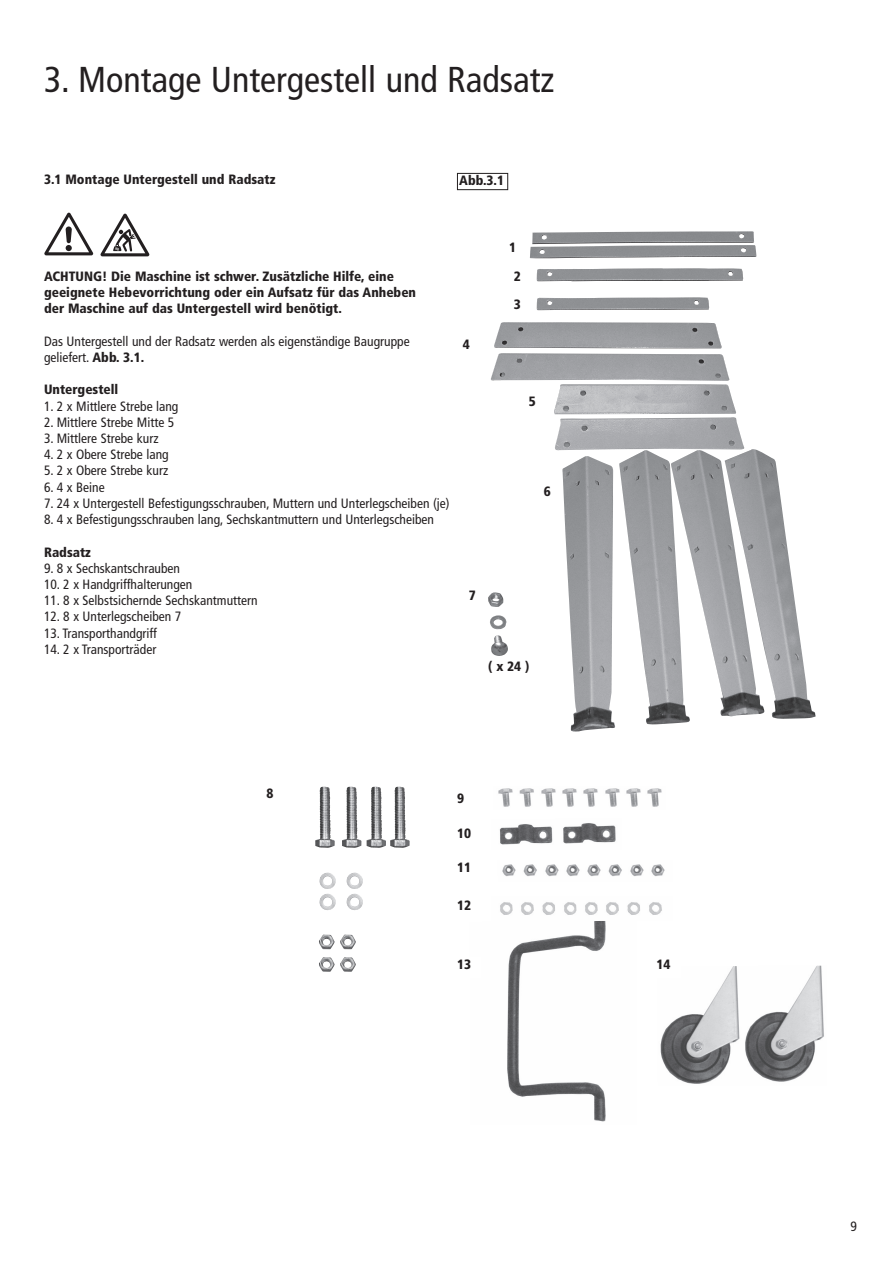
<style>
.page{position:relative;width:893px;height:1263px;background:#fff}
.page>*{position:absolute;margin:0;border:0;box-sizing:border-box;transform-origin:0 0}
.t1{font:condensed 36px "Frutiger";color:#231f20}
.t2{font:800 13.65px "Times";color:#231f20}
.t3{font:condensed 13.5px/16.2px "Frutiger";color:#231f20}
.t4{font:900 condensed 13.5px/16.2px "Frutiger";color:#231f20}
.t5{font:500 condensed 3.75px "Helvetica Neue";color:#fff}
.s1{font-weight:900}
</style>
<div class="page">
<img style="left:491px;top:322px;width:325px;height:402px">
<img style="left:530px;top:231px;width:227px;height:27px">
<img style="left:537px;top:297px;width:172px;height:13px">
<img style="left:537px;top:269px;width:20px;height:12px">
<img style="left:598px;top:268px;width:145px;height:13px">
<img style="left:557px;top:269px;width:106px;height:12px">
<img style="left:488px;top:592px;width:21px;height:64px">
<div style="left:527px;top:395px;width:15px;height:16px;background:#fff"></div>
<div style="left:542px;top:485px;width:15px;height:16px;background:#fff"></div>
<div style="left:457px;top:173px;width:51px;height:17px;border:1px solid #231f20"></div>
<svg style="left:44px;top:213px;width:49px;height:42px"></svg>
<svg style="left:101px;top:214px;width:48px;height:42px"></svg>
<img style="left:507px;top:921px;width:99px;height:201px">
<img style="left:660px;top:966px;width:164px;height:118px">
<img style="left:500px;top:902px;width:13px;height:13px">
<img style="left:499px;top:824px;width:54px;height:21px">
<img style="left:521px;top:902px;width:13px;height:13px">
<img style="left:542px;top:902px;width:13px;height:13px">
<img style="left:564px;top:902px;width:12px;height:13px">
<img style="left:576px;top:902px;width:22px;height:13px">
<img style="left:606px;top:902px;width:13px;height:13px">
<img style="left:627px;top:902px;width:13px;height:13px">
<img style="left:649px;top:902px;width:13px;height:13px">
<img style="left:502px;top:864px;width:14px;height:12px">
<img style="left:523px;top:864px;width:14px;height:12px">
<img style="left:545px;top:864px;width:14px;height:12px">
<img style="left:566px;top:864px;width:14px;height:12px">
<img style="left:587px;top:864px;width:14px;height:12px">
<img style="left:608px;top:864px;width:14px;height:12px">
<img style="left:630px;top:864px;width:14px;height:12px">
<img style="left:651px;top:864px;width:14px;height:12px">
<img style="left:498px;top:788px;width:36px;height:19px">
<img style="left:541px;top:788px;width:15px;height:19px">
<img style="left:562px;top:788px;width:15px;height:19px">
<img style="left:583px;top:788px;width:37px;height:19px">
<img style="left:626px;top:788px;width:15px;height:19px">
<img style="left:647px;top:788px;width:15px;height:19px">
<div style="left:655px;top:957px;width:25px;height:21px;background:#fff"></div>
<img style="left:563px;top:823px;width:53px;height:21px">
<img style="left:315px;top:787px;width:20px;height:61px">
<img style="left:342px;top:787px;width:19px;height:61px">
<img style="left:367px;top:787px;width:19px;height:61px">
<img style="left:390px;top:787px;width:20px;height:61px">
<img style="left:319px;top:873px;width:8px;height:16px">
<img style="left:347px;top:873px;width:7px;height:16px">
<img style="left:319px;top:894px;width:10px;height:16px">
<img style="left:347px;top:894px;width:9px;height:16px">
<img style="left:319px;top:935px;width:16px;height:14px">
<img style="left:340px;top:935px;width:16px;height:14px">
<img style="left:319px;top:957px;width:16px;height:15px">
<img style="left:340px;top:957px;width:16px;height:15px">
<h1 class="t1" style="left:44px;top:58px;width:512px">3. Montage Untergestell und Radsatz</h1>
<p class="t4" style="left:44px;top:171px;width:233px">3.1 Montage Untergestell und Radsatz</p>
<p class="t4" style="left:459px;top:173px;width:46px">Abb.3.1</p>
<p class="t5" style="left:115px;top:246px;width:5px">Kg</p>
<p class="t4" style="left:44px;top:268px;width:374px">ACHTUNG! Die Maschine ist schwer. Zusätzliche Hilfe, eine geeignete Hebevorrichtung oder ein Aufsatz für das Anheben der Maschine auf das Untergestell wird benötigt.</p>
<p class="t3" style="left:44px;top:333px;width:367px">Das Untergestell und der Radsatz werden als eigenständige Baugruppe geliefert. <span class="s1">Abb. 3.1.</span></p>
<p class="t4" style="left:44px;top:382px;width:76px">Untergestell</p>
<p class="t3" style="left:44px;top:398px;width:136px">1. 2 x Mittlere Strebe lang</p>
<p class="t3" style="left:44px;top:414px;width:132px">2. Mittlere Strebe Mitte 5</p>
<p class="t3" style="left:44px;top:430px;width:116px">3. Mittlere Strebe kurz</p>
<p class="t3" style="left:44px;top:447px;width:126px">4. 2 x Obere Strebe lang</p>
<p class="t3" style="left:44px;top:463px;width:126px">5. 2 x Obere Strebe kurz</p>
<p class="t3" style="left:44px;top:479px;width:62px">6. 4 x Beine</p>
<p class="t3" style="left:44px;top:495px;width:407px">7. 24 x Untergestell Befestigungsschrauben, Muttern und Unterlegscheiben (je)</p>
<p class="t3" style="left:44px;top:511px;width:392px">8. 4 x Befestigungsschrauben lang, Sechskantmuttern und Unterlegscheiben</p>
<p class="t4" style="left:44px;top:544px;width:49px">Radsatz</p>
<p class="t3" style="left:44px;top:560px;width:138px">9. 8 x Sechskantschrauben</p>
<p class="t3" style="left:44px;top:576px;width:150px">10. 2 x Handgriffhalterungen</p>
<p class="t3" style="left:44px;top:592px;width:215px">11. 8 x Selbstsichernde Sechskantmuttern</p>
<p class="t3" style="left:44px;top:609px;width:139px">12. 8 x Unterlegscheiben 7</p>
<p class="t3" style="left:44px;top:625px;width:115px">13. Transporthandgriff</p>
<p class="t3" style="left:44px;top:641px;width:114px">14. 2 x Transporträder</p>
<p class="t2" style="left:293px;top:278px;width:6px">i</p>
<p class="t2" style="left:183px;top:327px;width:6px">i</p>
<p class="t4" style="left:463px;top:336px;width:9px">4</p>
<p class="t4" style="left:509px;top:239px;width:9px">1</p>
<p class="t4" style="left:514px;top:268px;width:9px">2</p>
<p class="t4" style="left:514px;top:296px;width:9px">3</p>
<p class="t4" style="left:529px;top:393px;width:9px">5</p>
<p class="t4" style="left:544px;top:483px;width:9px">6</p>
<p class="t4" style="left:469px;top:587px;width:9px">7</p>
<p class="t4" style="left:488px;top:658px;width:43px">( x 24 )</p>
<p class="t4" style="left:267px;top:785px;width:9px">8</p>
<p class="t4" style="left:457px;top:790px;width:9px">9</p>
<p class="t4" style="left:457px;top:825px;width:16px">10</p>
<p class="t4" style="left:457px;top:859px;width:16px">11</p>
<p class="t4" style="left:457px;top:897px;width:16px">12</p>
<p class="t4" style="left:457px;top:956px;width:16px">13</p>
<p class="t4" style="left:656px;top:956px;width:16px">14</p>
<p class="t3" style="left:850px;top:1218px;width:8px">9</p>
</div>
